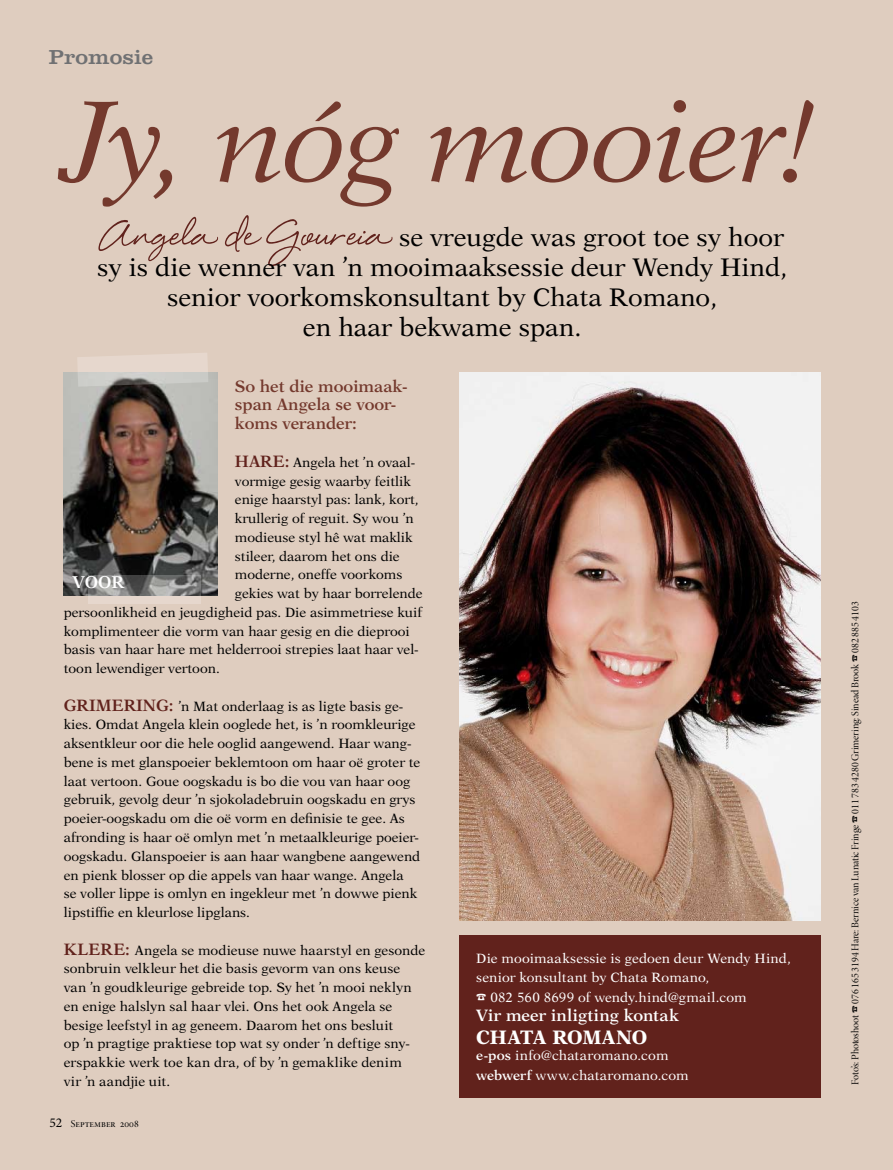
<style>
.page{position:relative;width:893px;height:1170px;background:#fff}
.page>*{position:absolute;margin:0;border:0;box-sizing:border-box;transform-origin:0 0}
.t1{font:italic 115.5px "New Aster LT Std";letter-spacing:-.015em;color:#74392d}
.t2{font:64.5px "Eye Catching Pro";color:#61221c}
.t3{font:25.5px "New Aster LT Std";color:#000}
.t4{font:21px "Clarendon LT Std";letter-spacing:.005em;color:#707173;scale:1.08 1}
.t5{font:700 19.5px "New Aster LT Std";letter-spacing:-.015em;color:#fff}
.t6{font:600 17.25px "New Aster LT Std";color:#fff}
.t7{font:600 16.5px/18.8px "New Aster LT Std";color:#74392d}
.t8{font:600 16.5px "New Aster LT Std";letter-spacing:.015em;color:#fff}
.t9{font:13.5px/18.8px "New Aster LT Std";color:#000}
.t10{font:13.5px/19.5px "New Aster LT Std";letter-spacing:.01em;color:#fff}
.t11{font:10.5px "Minion Pro Disp";letter-spacing:-.005em;color:#000}
.s1{font-weight:600;font-size:16.5px;color:#61221c}
.s2{font-family:"Minion Pro";font-size:13.5px}
.s3{font-weight:600}
</style>
<div class="page">
<div style="left:0;top:0;width:893px;height:1169px;background:#dfcdbf"></div>
<img style="left:459px;top:372px;width:362px;height:548px">
<img style="left:64px;top:372px;width:154px;height:223px">
<div style="left:459px;top:935px;width:362px;height:162px;background:#61221c"></div>
<svg style="left:77px;top:353px;width:131px;height:33px"></svg>
<svg style="left:89px;top:575px;width:112px;height:29px"></svg>
<h3 class="t4" style="left:49px;top:45px;width:98px">Promosie</h3>
<h1 class="t1" style="left:64px;top:74px;width:758px">Jy, nóg mooier!</h1>
<h2 class="t2" style="left:101px;top:208px;width:286px">Angela de Goureia</h2>
<h3 class="t3" style="left:399px;top:222px;width:386px">se vreugde was groot toe sy hoor</h3>
<h3 class="t3" style="left:97px;top:252px;width:692px">sy is die wenner van ’n mooimaaksessie deur Wendy Hind,</h3>
<h3 class="t3" style="left:167px;top:282px;width:552px">senior voorkomskonsultant by Chata Romano,</h3>
<h3 class="t3" style="left:303px;top:312px;width:280px">en haar bekwame span.</h3>
<p class="t7" style="left:235px;top:376px;width:174px">so het die mooimaak&shy;span Angela se voor&shy;koms verander:</p>
<p class="t9" style="left:235px;top:453px;width:182px"><span class="s1">Hare:</span> Angela het ’n ovaal-</p>
<p class="t9" style="left:235px;top:471px;width:178px">vormige gesig waarby feitlik</p>
<p class="t9" style="left:235px;top:490px;width:185px">enige haarstyl pas: lank, kort,</p>
<p class="t9" style="left:235px;top:509px;width:180px">krullerig of reguit. Sy wou ’n</p>
<p class="t9" style="left:235px;top:528px;width:179px">modieuse styl hê wat maklik</p>
<p class="t9" style="left:235px;top:546px;width:166px">stileer, daarom het ons die</p>
<p class="t9" style="left:235px;top:565px;width:169px">moderne, oneffe voorkoms</p>
<p class="t9" style="left:235px;top:584px;width:189px">gekies wat by haar borrelende</p>
<p class="t9" style="left:64px;top:603px;width:360px">persoonlikheid en jeugdigheid pas. Die asimmetriese kuif</p>
<p class="t9" style="left:64px;top:621px;width:348px">komplimenteer die vorm van haar gesig en die dieprooi</p>
<p class="t9" style="left:64px;top:640px;width:357px">basis van haar hare met helderrooi strepies laat haar vel-</p>
<p class="t9" style="left:64px;top:659px;width:158px">toon lewendiger vertoon.</p>
<p class="t9" style="left:64px;top:696px;width:358px"><span class="s1">Grimering :</span> ’n Mat onderlaag is as ligte basis ge&shy;kies. Omdat Angela klein ooglede het, is ’n roomkleurige aksentkleur oor die hele ooglid aangewend. Haar wang&shy;bene is met glanspoeier beklemtoon om haar oë groter te laat vertoon. Goue oogskadu is bo die vou van haar oog gebruik, gevolg deur ’n sjokoladebruin oogskadu en grys poeier-oogskadu om die oë vorm en definisie te gee. As afronding is haar oë omlyn met ’n metaalkleurige poeier&shy;oogskadu. Glanspoeier is aan haar wangbene aangewend en pienk blosser op die appels van haar wange. Angela<br>se voller lippe is omlyn en ingekleur met ’n dowwe pienk lipstiffie en kleurlose lipglans.</p>
<p class="t9" style="left:64px;top:940px;width:363px"><span class="s1">Klere:</span> Angela se modieuse nuwe haarstyl en gesonde sonbruin velkleur het die basis gevorm van ons keuse van ’n goudkleurige gebreide top. Sy het ’n mooi neklyn en enige halslyn sal haar vlei. Ons het ook Angela se besige leefstyl in ag geneem. Daarom het ons besluit<br>op ’n pragtige praktiese top wat sy onder ’n deftige sny&shy;erspakkie werk toe kan dra, of by ’n gemaklike denim<br>vir ’n aandjie uit.</p>
<p class="t6" style="left:72px;top:572px;width:53px">VOOR</p>
<p class="t11" style="left:50px;top:1117px;width:91px"><span class="s2">52</span> September 2008</p>
<p class="t10" style="left:476px;top:948px;width:316px">die mooimaaksessie is gedoen deur Wendy Hind, senior konsultant by Chata Romano,<br>☎ 082 560 8699 of wendy.hind@gmail.com</p>
<p class="t8" style="left:476px;top:1005px;width:204px">vir meer inligting kontak</p>
<h3 class="t5" style="left:476px;top:1025px;width:172px">CHATA ROMANO</h3>
<p class="t10" style="left:476px;top:1045px;width:214px"><span class="s3">e-pos</span> info@chataromano.com <span class="s3">webwerf</span> www.chataromano.com</p>
<p class="t11" style="left:849px;top:1084px;width:484px;rotate:-90deg">foto’s: Photoshoot ☎ 076 165 3194 Hare: Bernice van Lunatic Fringe ☎ 011 783 4280 Grimering: Sinead Brook ☎ 082 885 4103</p>
</div>
